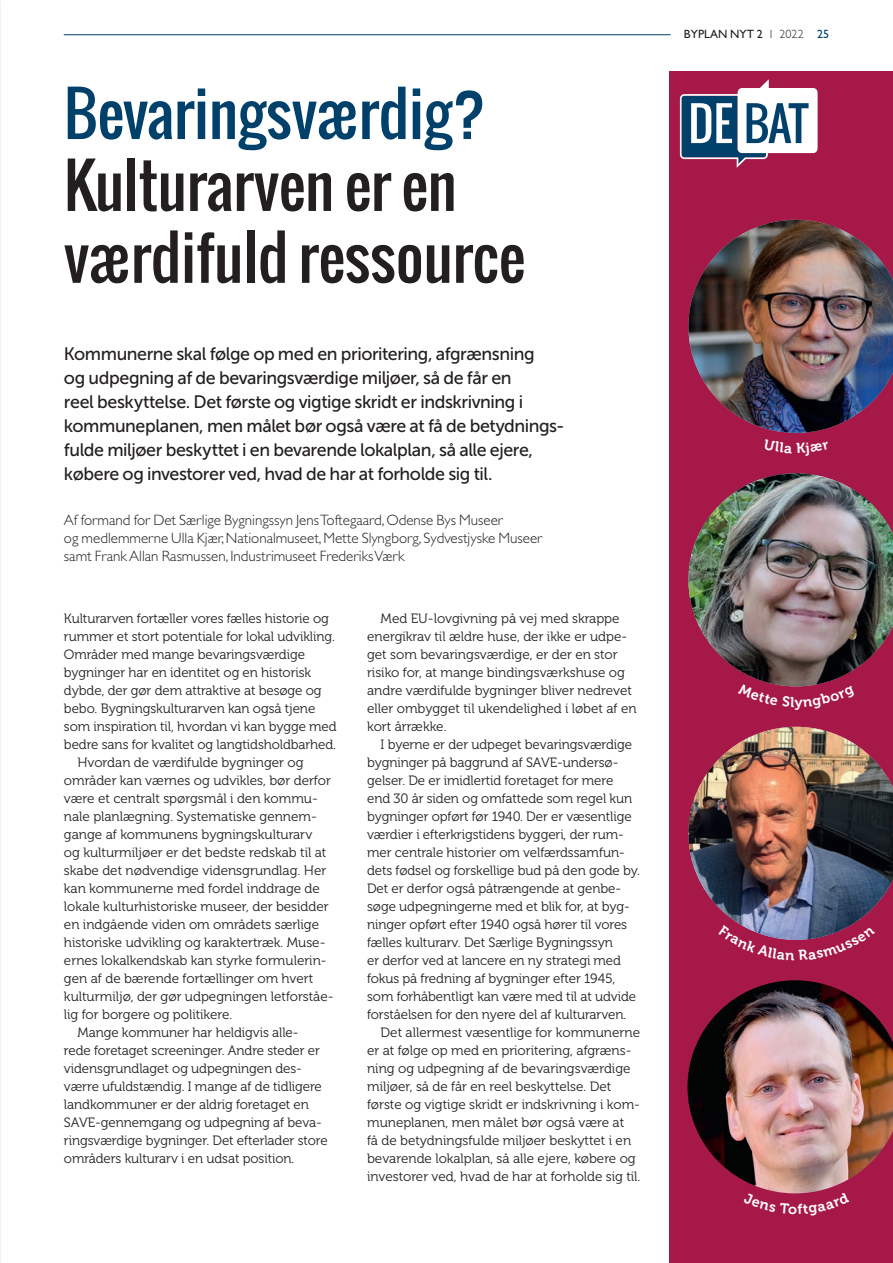
<style>
.page{position:relative;width:893px;height:1263px;background:#fff}
.page>*{position:absolute;margin:0;border:0;box-sizing:border-box;transform-origin:0 0}
.t1{font:59.85px/71.8px "Oswald";color:#231f20}
.t2{font:59.85px "Oswald";color:#00416b}
.t3{font:18px/24px "Museo Sans 500";letter-spacing:-.025em;color:#231f20}
.t4{font:300 15px/18px "Gill Sans Std";color:#231f20}
.t5{font:13.5px/18px "Museo 300";letter-spacing:-.005em;color:#231f20}
.t6{font:12px "Gill Sans Std";color:#231f20}
.s1{font-weight:300}
.s2{color:#00416b}
</style>
<div class="page">
<div style="left:669px;top:71px;width:224px;height:1192px;background:#a61848"></div>
<svg style="left:680px;top:79px;width:138px;height:89px"></svg>
<img style="left:0;top:371px;width:1px;height:342px">
<img style="left:687px;top:980px;width:206px;height:213px">
<img style="left:688px;top:220px;width:205px;height:213px">
<hr style="left:64px;top:34px;width:607px;height:1px;background:#00416b">
<img style="left:688px;top:473px;width:205px;height:214px">
<img style="left:688px;top:727px;width:205px;height:213px">
<svg style="left:787px;top:1193px;width:16px;height:1px"></svg>
<h1 class="t2" style="left:64px;top:68px;width:424px">Bevaringsværdig?</h1>
<h1 class="t1" style="left:64px;top:149px;width:463px">Kulturarven er en værdifuld ressource</h1>
<p class="t3" style="left:64px;top:342px;width:499px">Kommunerne skal følge op med en prioritering, afgrænsning<br>og udpegning af de bevaringsværdige miljøer, så de får en<br>reel beskyttelse. Det første og vigtige skridt er indskrivning i kommuneplanen, men målet bør også være at få de betydnings&shy;fulde miljøer beskyttet i en bevarende lokalplan, så alle ejere, købere og investorer ved, hvad de har at forholde sig til.</p>
<p class="t4" style="left:64px;top:511px;width:480px">Af formand for Det Særlige Bygningssyn Jens Toftegaard, Odense Bys Museer<br>og medlemmerne Ulla Kjær, Nationalmuseet, Mette Slyngborg, Sydvestjyske Museer samt Frank Allan Rasmussen, Industrimuseet Frederiks Værk</p>
<p class="t5" style="left:64px;top:609px;width:266px">Kulturarven fortæller vores fælles historie og</p>
<p class="t5" style="left:64px;top:627px;width:272px">rummer et stort potentiale for lokal udvikling.</p>
<p class="t5" style="left:64px;top:645px;width:243px">Områder med mange bevaringsværdige</p>
<p class="t5" style="left:64px;top:663px;width:249px">bygninger har en identitet og en historisk</p>
<p class="t5" style="left:64px;top:681px;width:259px">dybde, der gør dem attraktive at besøge og</p>
<p class="t5" style="left:64px;top:699px;width:253px">bebo. Bygningskulturarven kan også tjene</p>
<p class="t5" style="left:64px;top:717px;width:274px">som inspiration til, hvordan vi kan bygge med</p>
<p class="t5" style="left:64px;top:735px;width:274px">bedre sans for kvalitet og langtidsholdbarhed.</p>
<p class="t5" style="left:77px;top:753px;width:228px">Hvordan de værdifulde bygninger og</p>
<p class="t5" style="left:64px;top:771px;width:268px">områder kan værnes og udvikles, bør derfor</p>
<p class="t5" style="left:64px;top:789px;width:255px">være et centralt spørgsmål i den kommu-</p>
<p class="t5" style="left:64px;top:807px;width:255px">nale planlægning. Systematiske gennem-</p>
<p class="t5" style="left:64px;top:825px;width:250px">gange af kommunens bygningskulturarv</p>
<p class="t5" style="left:64px;top:843px;width:264px">og kulturmiljøer er det bedste redskab til at</p>
<p class="t5" style="left:64px;top:861px;width:264px">skabe det nødvendige vidensgrundlag. Her</p>
<p class="t5" style="left:64px;top:879px;width:257px">kan kommunerne med fordel inddrage de</p>
<p class="t5" style="left:64px;top:897px;width:266px">lokale kulturhistoriske museer, der besidder</p>
<p class="t5" style="left:64px;top:915px;width:257px">en indgående viden om områdets særlige</p>
<p class="t5" style="left:64px;top:933px;width:263px">historiske udvikling og karaktertræk. Muse-</p>
<p class="t5" style="left:64px;top:951px;width:264px">ernes lokalkendskab kan styrke formulerin-</p>
<p class="t5" style="left:64px;top:969px;width:251px">gen af de bærende fortællinger om hvert</p>
<p class="t5" style="left:64px;top:987px;width:271px">kulturmiljø, der gør udpegningen letforståe-</p>
<p class="t5" style="left:64px;top:1005px;width:170px">lig for borgere og politikere.</p>
<p class="t5" style="left:77px;top:1023px;width:223px">Mange kommuner har heldigvis alle-</p>
<p class="t5" style="left:64px;top:1041px;width:257px">rede foretaget screeninger. Andre steder er</p>
<p class="t5" style="left:64px;top:1059px;width:240px">vidensgrundlaget og udpegningen des-</p>
<p class="t5" style="left:64px;top:1077px;width:259px">værre ufuldstændig. I mange af de tidligere</p>
<p class="t5" style="left:64px;top:1095px;width:247px">landkommuner er der aldrig foretaget en</p>
<p class="t5" style="left:64px;top:1113px;width:259px">SAVE-gennemgang og udpegning af beva-</p>
<p class="t5" style="left:64px;top:1131px;width:265px">ringsværdige bygninger. Det efterlader store</p>
<p class="t5" style="left:64px;top:1149px;width:232px">områders kulturarv i en udsat position.</p>
<p class="t5" style="left:367px;top:609px;width:271px;text-indent:14px">Med EU-lovgivning på vej med skrappe energikrav til ældre huse, der ikke er udpe&shy;get som bevaringsværdige, er der en stor risiko for, at mange bindingsværkshuse og andre værdifulde bygninger bliver nedrevet eller ombygget til ukendelighed i løbet af en kort årrække.</p>
<p class="t5" style="left:367px;top:735px;width:275px;text-indent:14px">I byerne er der udpeget bevaringsværdige bygninger på baggrund af SAVE-undersø&shy;gelser. De er imidlertid foretaget for mere<br>end 30 år siden og omfattede som regel kun bygninger opført før 1940. Der er væsentlige værdier i efterkrigstidens byggeri, der rum&shy;mer centrale historier om velfærdssamfun&shy;dets fødsel og forskellige bud på den gode by.<br>Det er derfor også påtrængende at genbe&shy;søge udpegningerne med et blik for, at byg&shy;ninger opført efter 1940 også hører til vores fælles kulturarv. Det Særlige Bygningssyn<br>er derfor ved at lancere en ny strategi med fokus på fredning af bygninger efter 1945, som forhåbentligt kan være med til at udvide forståelsen for den nyere del af kulturarven.</p>
<p class="t5" style="left:367px;top:1023px;width:275px;text-indent:14px">Det allermest væsentlige for kommunerne er at følge op med en prioritering, afgræns&shy;ning og udpegning af de bevaringsværdige miljøer, så de får en reel beskyttelse. Det første og vigtige skridt er indskrivning i kom&shy;muneplanen, men målet bør også være at<br>få de betydningsfulde miljøer beskyttet i en bevarende lokalplan, så alle ejere, købere og investorer ved, hvad de har at forholde sig til.</p>
<p class="t6" style="left:684px;top:27px;width:147px">BYPLAN NYT 2 <span class="s1">1 2022</span> <span class="s2">25</span></p>
</div>
